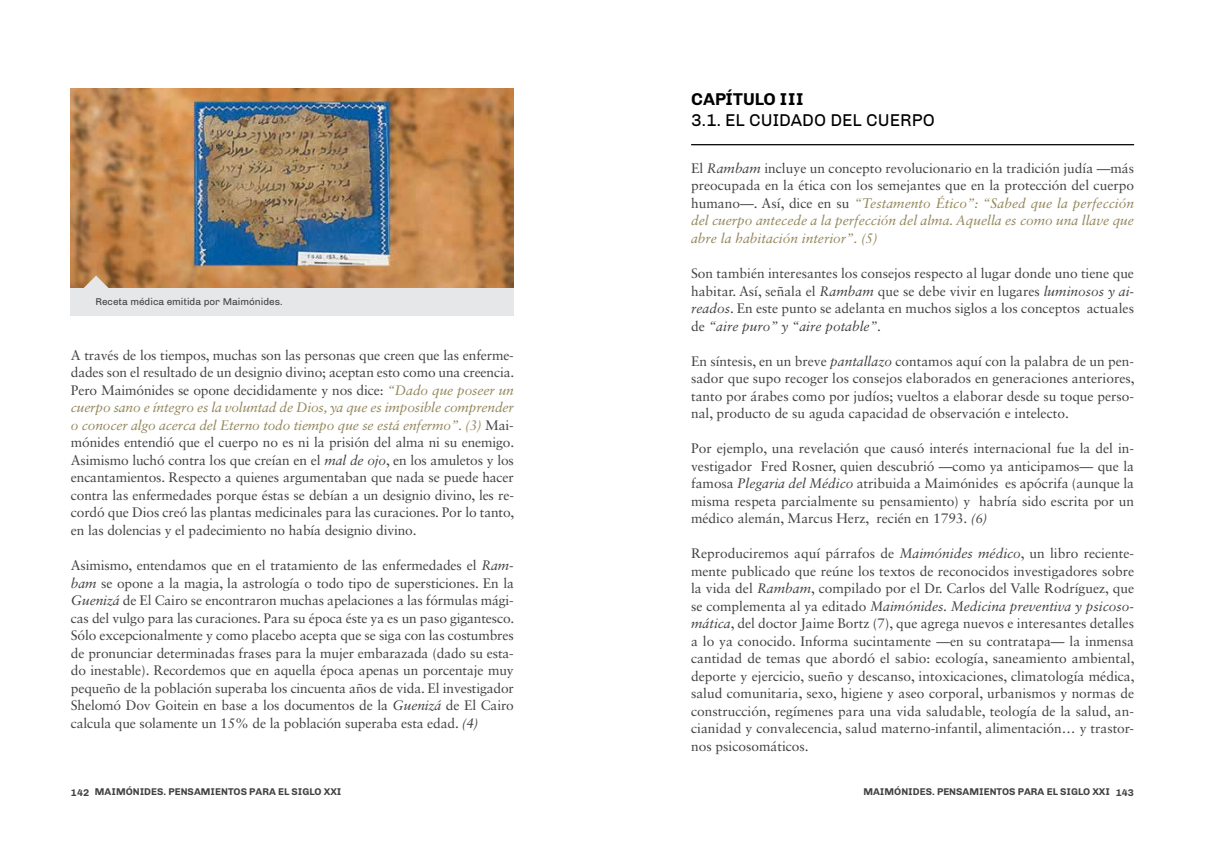
<style>
.page{position:relative;width:1205px;height:851px;background:#fff}
.page>*{position:absolute;margin:0;border:0;box-sizing:border-box;transform-origin:0 0}
.t1{font:17.5px "Chivo";color:#000}
.t2{font:700 17.5px "Chivo";color:#000}
.t3{font:13.75px/17.5px "Sabon LT Std";color:#414042;text-align:justify}
.t4{font:700 10px "Chivo";color:#414042}
.t5{font:10px "Chivo";color:#414042}
.s1{font-style:italic;color:#928559}
.s2{font-style:italic}
</style>
<div class="page">
<img style="left:71px;top:89px;width:443px;height:199px">
<hr style="left:691px;top:144px;width:443px;height:1px;background:#000">
<div style="left:71px;top:288px;width:443px;height:27px;background:#e6e7e8"></div>
<svg style="left:83px;top:275px;width:26px;height:13px"></svg>
<p class="t5" style="left:95px;top:296px;width:189px">Receta médica emitida por Maimónides.</p>
<p class="t3" style="left:71px;top:346px;width:445px">A través de los tiempos, muchas son las personas que creen que las enferme&shy;dades son el resultado de un designio divino; aceptan esto como una creencia.<br>Pero Maimónides se opone decididamente y nos dice: <span class="s1">“Dado que poseer un cuerpo sano e íntegro es la voluntad de Dios, ya que es imposible comprender o conocer algo acerca del Eterno todo tiempo que se está enfermo”. (3)</span> Mai&shy;mónides entendió que el cuerpo no es ni la prisión del alma ni su enemigo.<br>Asimismo luchó contra los que creían en el <span class="s2">mal de ojo</span>, en los amuletos y los encantamientos. Respecto a quienes argumentaban que nada se puede hacer contra las enfermedades porque éstas se debían a un designio divino, les re&shy;cordó que Dios creó las plantas medicinales para las curaciones. Por lo tanto, en las dolencias y el padecimiento no había designio divino.</p>
<p class="t3" style="left:71px;top:556px;width:445px">Asimismo, entendamos que en el tratamiento de las enfermedades el <span class="s2">Ram&shy;bam</span> se opone a la magia, la astrología o todo tipo de supersticiones. En la <span class="s2">Guenizá</span> de El Cairo se encontraron muchas apelaciones a las fórmulas mági&shy;cas del vulgo para las curaciones. Para su época éste ya es un paso gigantesco.<br>Sólo excepcionalmente y como placebo acepta que se siga con las costumbres de pronunciar determinadas frases para la mujer embarazada (dado su esta&shy;do inestable). Recordemos que en aquella época apenas un porcentaje muy pequeño de la población superaba los cincuenta años de vida. El investigador Shelomó Dov Goitein en base a los documentos de la <span class="s2">Guenizá</span> de El Cairo calcula que solamente un 15% de la población superaba esta edad. <span class="s2">(4)</span></p>
<p class="t2" style="left:691px;top:89px;width:114px">CAPÍTULO III</p>
<p class="t1" style="left:691px;top:110px;width:245px">3.1. EL CUIDADO DEL CUERPO</p>
<p class="t3" style="left:691px;top:159px;width:444px">El <span class="s2">Rambam</span> incluye un concepto revolucionario en la tradición judía —más preocupada en la ética con los semejantes que en la protección del cuerpo humano—. Así, dice en su <span class="s1">“Testamento Ético”: “Sabed que la perfección del cuerpo antecede a la perfección del alma. Aquella es como una llave que abre la habitación interior”. (5)</span></p>
<p class="t3" style="left:691px;top:264px;width:444px">Son también interesantes los consejos respecto al lugar donde uno tiene que habitar. Así, señala el <span class="s2">Rambam</span> que se debe vivir en lugares <span class="s2">luminosos y ai&shy;reados</span>. En este punto se adelanta en muchos siglos a los conceptos actuales de <span class="s2">“aire puro” y “aire potable”.</span></p>
<p class="t3" style="left:691px;top:352px;width:445px">En síntesis, en un breve <span class="s2">pantallazo</span> contamos aquí con la palabra de un pen&shy;sador que supo recoger los consejos elaborados en generaciones anteriores, tanto por árabes como por judíos; vueltos a elaborar desde su toque perso&shy;nal, producto de su aguda capacidad de observación e intelecto.</p>
<p class="t3" style="left:691px;top:439px;width:444px">Por ejemplo, una revelación que causó interés internacional fue la del in&shy;vestigador Fred Rosner, quien descubrió —como ya anticipamos— que la famosa <span class="s2">Plegaria del Médico</span> atribuida a Maimónides es apócrifa (aunque la misma respeta parcialmente su pensamiento) y habría sido escrita por un médico alemán, Marcus Herz, recién en 1793. <span class="s2">(6)</span></p>
<p class="t3" style="left:691px;top:544px;width:445px">Reproduciremos aquí párrafos de <span class="s2">Maimónides médico</span>, un libro reciente&shy;mente publicado que reúne los textos de reconocidos investigadores sobre la vida del <span class="s2">Rambam</span>, compilado por el Dr. Carlos del Valle Rodríguez, que se complementa al ya editado <span class="s2">Maimónides. Medicina preventiva y psicoso&shy;mática</span>, del doctor Jaime Bortz (7), que agrega nuevos e interesantes detalles a lo ya conocido. Informa sucintamente —en su contratapa— la inmensa cantidad de temas que abordó el sabio: ecología, saneamiento ambiental, deporte y ejercicio, sueño y descanso, intoxicaciones, climatología médica, salud comunitaria, sexo, higiene y aseo corporal, urbanismos y normas de construcción, regímenes para una vida saludable, teología de la salud, an&shy;cianidad y convalecencia, salud materno-infantil, alimentación… y trastor&shy;nos psicosomáticos.</p>
<p class="t4" style="left:71px;top:786px;width:272px">142 MAIMÓNIDES. PENSAMIENTOS PARA EL SIGLO XXI</p>
<p class="t4" style="left:863px;top:786px;width:272px">MAIMÓNIDES. PENSAMIENTOS PARA EL SIGLO XXI 143</p>
</div>
